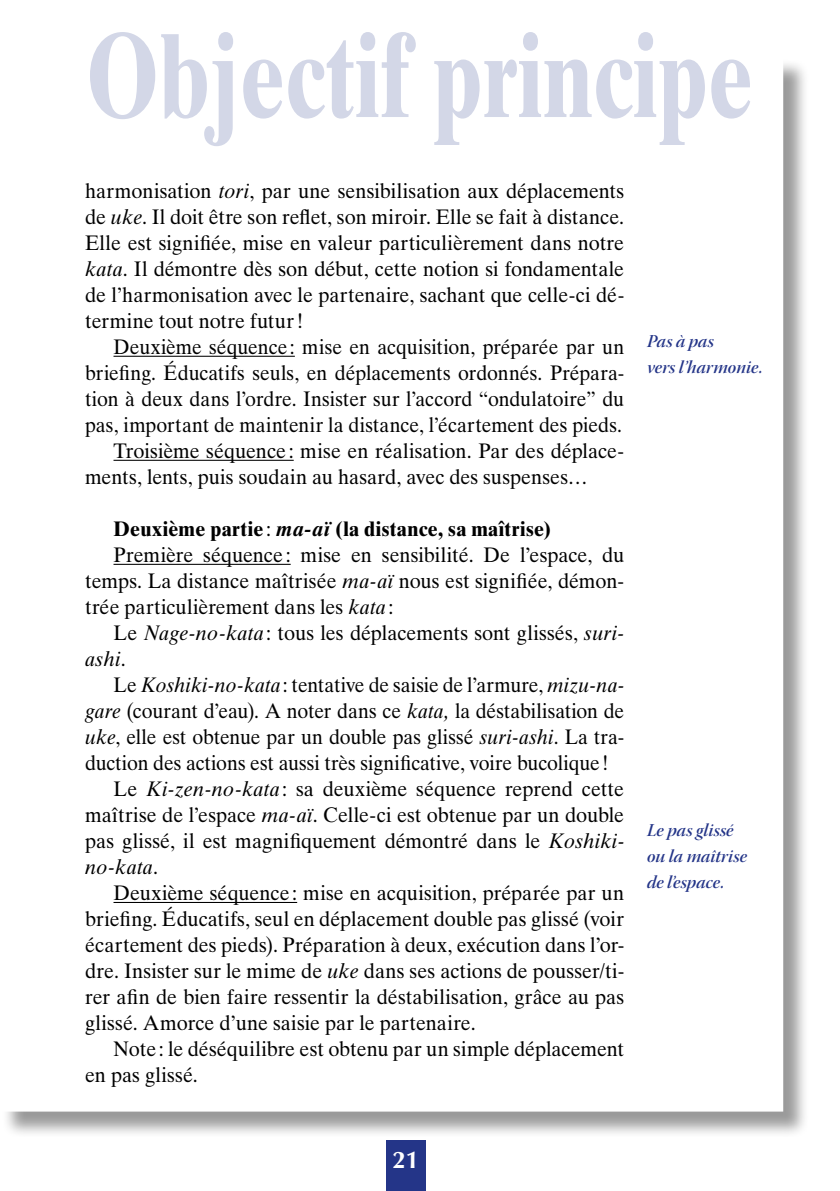
<style>
.page{position:relative;width:840px;height:1191px;background:#fff}
.page>*{position:absolute;margin:0;border:0;box-sizing:border-box;transform-origin:0 0}
.t1{font:700 120px "Times Ten LT Std";color:#d3d7e7;scale:.75 1}
.t2{font:700 24px "Optima";color:#fff}
.t3{font:21px/26px "Times Ten LT Std";color:#000;text-align:justify;scale:.95 1}
.t4{font:21px "Times Ten LT Std";color:#000;scale:.93 1}
.t5{font:700 21px "Times Ten LT Std";letter-spacing:.015em;color:#000;scale:.95 1}
.t6{font:italic 21px "Times Ten LT Std";letter-spacing:.015em;color:#000;scale:.95 1}
.t7{font:18px/26px "Warnock Pro Semibold It Disp";letter-spacing:.005em;color:#243588}
.s1{font-style:italic}
.s2{font-weight:400}
.s3{font-style:normal}
</style>
<div class="page">
<div style="left:386px;top:1140px;width:39px;height:51px;background:#243588"></div>
<div style="left:1px;top:58px;width:807px;height:1079px;background:#000;opacity:.4"></div>
<div style="left:1px;top:58px;width:780px;height:1052px;background:#fff"></div>
<hr style="left:113px;top:356px;width:182px;height:1px;background:#000">
<hr style="left:113px;top:460px;width:180px;height:1px;background:#000">
<hr style="left:113px;top:564px;width:177px;height:1px;background:#000">
<hr style="left:113px;top:902px;width:184px;height:1px;background:#000">
<h1 class="t1" style="left:85px;top:3px;width:891px">Objectif principe</h1>
<p class="t3" style="left:85px;top:178px;width:568px">harmonisation <span class="s1">tori</span>, par une sensibilisation aux déplacements de <span class="s1">uke</span>. Il doit être son reflet, son miroir. Elle se fait à distance.<br>Elle est signifiée, mise en valeur particulièrement dans notre <span class="s1">kata</span>. Il démontre dès son début, cette notion si fondamentale de l’harmonisation avec le partenaire, sachant que celle-ci dé&shy;termine tout notre futur!</p>
<p class="t4" style="left:113px;top:334px;width:550px">Deuxième séquence: mise en acquisition, préparée par un</p>
<p class="t4" style="left:85px;top:360px;width:581px">briefing. Éducatifs seuls, en déplacements ordonnés. Prépara-</p>
<p class="t4" style="left:85px;top:386px;width:580px">tion à deux dans l’ordre. Insister sur l’accord “ondulatoire” du</p>
<p class="t4" style="left:85px;top:412px;width:578px">pas, important de maintenir la distance, l’écartement des pieds.</p>
<p class="t3" style="left:113px;top:438px;width:539px">Troisième séquence : mise en réalisation. Par des déplace-</p>
<p class="t3" style="left:85px;top:464px;width:530px">ments, lents, puis soudain au hasard, avec des suspenses…</p>
<p class="t5" style="left:113px;top:516px;width:462px">Deuxième partie<span class="s2">:</span> <span class="s1">ma-aï</span> (la distance, sa maîtrise)</p>
<p class="t3" style="left:113px;top:542px;width:539px">Première séquence : mise en sensibilité. De l’espace, du</p>
<p class="t3" style="left:85px;top:568px;width:568px">temps. La distance maîtrisée <span class="s1">ma-aï</span> nous est signifiée, démon-</p>
<p class="t3" style="left:85px;top:594px;width:326px">trée particulièrement dans les <span class="s1">kata</span> :</p>
<p class="t3" style="left:113px;top:620px;width:539px">Le <span class="s1">Nage-no-kata</span> : tous les déplacements sont glissés, <span class="s1">suri-</span></p>
<p class="t6" style="left:85px;top:647px;width:44px">ashi<span class="s3">.</span></p>
<p class="t4" style="left:113px;top:672px;width:550px">Le <span class="s1">Koshiki-no-kata</span>: tentative de saisie de l’armure, <span class="s1">mizu-na-</span></p>
<p class="t4" style="left:85px;top:698px;width:581px"><span class="s1">gare</span> (courant d’eau). A noter dans ce <span class="s1">kata,</span> la déstabilisation de</p>
<p class="t4" style="left:85px;top:724px;width:581px"><span class="s1">uke</span>, elle est obtenue par un double pas glissé <span class="s1">suri-ashi</span>. La tra-</p>
<p class="t4" style="left:85px;top:750px;width:564px">duction des actions est aussi très significative, voire bucolique!</p>
<p class="t3" style="left:113px;top:776px;width:539px">Le <span class="s1">Ki-zen-no-kata</span>: sa deuxième séquence reprend cette</p>
<p class="t3" style="left:85px;top:802px;width:568px">maîtrise de l’espace <span class="s1">ma-aï</span>. Celle-ci est obtenue par un double</p>
<p class="t3" style="left:85px;top:828px;width:568px">pas glissé, il est magnifiquement démontré dans le <span class="s1">Koshiki-</span></p>
<p class="t6" style="left:85px;top:855px;width:78px">no-kata<span class="s3">.</span></p>
<p class="t3" style="left:113px;top:880px;width:538px">Deuxième séquence : mise en acquisition, préparée par un</p>
<p class="t3" style="left:85px;top:906px;width:568px">briefing. Éducatifs, seul en déplacement double pas glissé (voir</p>
<p class="t3" style="left:85px;top:932px;width:568px">écartement des pieds). Préparation à deux, exécution dans l’or-</p>
<p class="t3" style="left:85px;top:958px;width:568px">dre. Insister sur le mime de <span class="s1">uke</span> dans ses actions de pousser/ti-</p>
<p class="t3" style="left:85px;top:984px;width:568px">rer afin de bien faire ressentir la déstabilisation, grâce au pas</p>
<p class="t3" style="left:85px;top:1010px;width:412px">glissé. Amorce d’une saisie par le partenaire.</p>
<p class="t3" style="left:113px;top:1036px;width:539px">Note: le déséquilibre est obtenu par un simple déplacement</p>
<p class="t3" style="left:85px;top:1062px;width:120px">en pas glissé.</p>
<p class="t7" style="left:646px;top:328px;width:117px">Pas à pas<br>vers l’harmonie.</p>
<p class="t7" style="left:646px;top:816px;width:101px">Le pas glissé ou la maîtrise de l’espace.</p>
<p class="t2" style="left:392px;top:1145px;width:28px">21</p>
</div>
